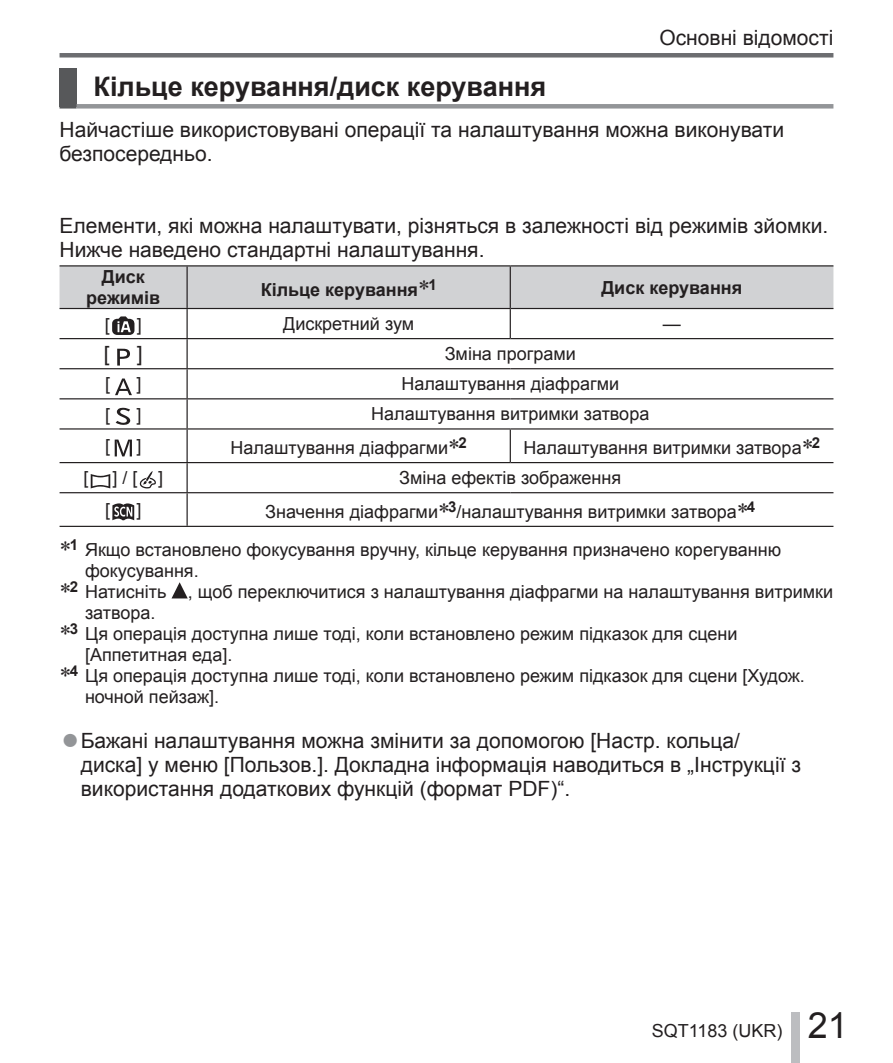
<style>
.page{position:relative;width:893px;height:1063px;background:#fff}
.page>*{position:absolute;margin:0;border:0;box-sizing:border-box;transform-origin:0 0}
.t1{font:700 27px "Arial";color:#231f20}
.t2{font:21px/24px "Arial";color:#231f20}
.t3{font:18px/38.7px "Arial";color:#231f20}
.t4{font:700 18px/21px "Arial";color:#231f20;text-align:center}
.s1{font-size:30.3px;color:#939598}
.s2{font-size:36px}
</style>
<div class="page">
<div style="left:60px;top:53px;width:773px;height:5px;background:#6c6d70"></div>
<div style="left:791px;top:1012px;width:8px;height:51px;background:#bcbdc0"></div>
<div style="left:60px;top:68px;width:17px;height:38px;background:#57585a"></div>
<div style="left:60px;top:104px;width:17px;height:5px;background:#57585a"></div>
<div style="left:77px;top:104px;width:756px;height:5px;background:#939598"></div>
<hr style="left:60px;top:265px;width:450px;height:2px;background:#231f20">
<hr style="left:510px;top:265px;width:323px;height:2px;background:#231f20">
<hr style="left:60px;top:338px;width:450px;height:1px;background:#231f20">
<hr style="left:186px;top:339px;width:2px;height:29px;background:#231f20">
<hr style="left:510px;top:338px;width:323px;height:1px;background:#231f20">
<hr style="left:60px;top:368px;width:450px;height:1px;background:#231f20">
<hr style="left:186px;top:369px;width:2px;height:29px;background:#231f20">
<hr style="left:510px;top:368px;width:323px;height:1px;background:#231f20">
<hr style="left:60px;top:398px;width:450px;height:1px;background:#231f20">
<svg style="left:187px;top:399px;width:1px;height:29px"></svg>
<hr style="left:510px;top:398px;width:323px;height:1px;background:#231f20">
<hr style="left:60px;top:428px;width:450px;height:2px;background:#231f20">
<hr style="left:187px;top:430px;width:1px;height:32px;background:#231f20">
<hr style="left:510px;top:428px;width:323px;height:2px;background:#231f20">
<hr style="left:510px;top:430px;width:1px;height:32px;background:#231f20">
<hr style="left:60px;top:462px;width:450px;height:1px;background:#231f20">
<svg style="left:187px;top:463px;width:1px;height:29px"></svg>
<hr style="left:510px;top:462px;width:323px;height:1px;background:#231f20">
<hr style="left:60px;top:492px;width:450px;height:1px;background:#231f20">
<hr style="left:187px;top:493px;width:1px;height:33px;background:#231f20">
<hr style="left:510px;top:492px;width:323px;height:1px;background:#231f20">
<hr style="left:60px;top:526px;width:773px;height:1px;background:#231f20">
<svg style="left:117px;top:349px;width:13px;height:17px"></svg>
<svg style="left:115px;top:379px;width:17px;height:16px"></svg>
<svg style="left:116px;top:408px;width:14px;height:17px"></svg>
<svg style="left:115px;top:440px;width:17px;height:16px"></svg>
<svg style="left:91px;top:474px;width:19px;height:14px"></svg>
<svg style="left:140px;top:471px;width:16px;height:17px"></svg>
<svg style="left:112px;top:503px;width:22px;height:17px"></svg>
<svg style="left:172px;top:582px;width:16px;height:16px"></svg>
<svg style="left:60px;top:266px;width:773px;height:72px"></svg>
<p class="t2" style="left:659px;top:26px;width:175px">Основні відомості</p>
<h1 class="t1" style="left:94px;top:71px;width:454px">Кільце керування/диск керування</h1>
<p class="t2" style="left:60px;top:118px;width:726px">Найчастіше використовувані операції та налаштування можна виконувати безпосередньо.</p>
<p class="t2" style="left:60px;top:214px;width:770px">Елементи, які можна налаштувати, різняться в залежності від режимів зйомки.<br>Нижче наведено стандартні налаштування.</p>
<p class="t4" style="left:86px;top:267px;width:75px">Диск режимів</p>
<p class="t4" style="left:261px;top:279px;width:177px">Кільце керування <sup>1</sup></p>
<p class="t4" style="left:601px;top:277px;width:142px">Диск керування</p>
<p class="t3" style="left:105px;top:305px;width:7px">[</p>
<p class="t3" style="left:137px;top:305px;width:7px">]</p>
<p class="t3" style="left:283px;top:305px;width:133px">Дискретний зум</p>
<p class="t3" style="left:663px;top:305px;width:19px">—</p>
<p class="t2" style="left:104px;top:342px;width:7px">[</p>
<p class="t2" style="left:137px;top:342px;width:7px">]</p>
<p class="t3" style="left:445px;top:335px;width:133px">Зміна програми</p>
<p class="t3" style="left:105px;top:365px;width:7px">[</p>
<p class="t3" style="left:136px;top:365px;width:7px">]</p>
<p class="t3" style="left:401px;top:365px;width:219px">Налаштування діафрагми</p>
<p class="t3" style="left:105px;top:395px;width:7px">[</p>
<p class="t3" style="left:136px;top:395px;width:7px">]</p>
<p class="t3" style="left:371px;top:395px;width:280px">Налаштування витримки затвора</p>
<p class="t3" style="left:105px;top:427px;width:7px">[</p>
<p class="t3" style="left:136px;top:427px;width:7px">]</p>
<p class="t3" style="left:231px;top:429px;width:238px">Налаштування діафрагми <sup>2</sup></p>
<p class="t3" style="left:523px;top:429px;width:298px">Налаштування витримки затвора <sup>2</sup></p>
<p class="t3" style="left:83px;top:459px;width:7px">[</p>
<p class="t3" style="left:113px;top:459px;width:52px">] / [ ]</p>
<p class="t3" style="left:399px;top:459px;width:223px">Зміна ефектів зображення</p>
<p class="t3" style="left:105px;top:491px;width:7px">[</p>
<p class="t3" style="left:136px;top:491px;width:7px">]</p>
<p class="t3" style="left:70px;top:492px;width:713px;text-indent:196px">Значення діафрагми <sup>3</sup>/налаштування витримки затвора <sup>4<br>1</sup> Якщо встановлено фокусування вручну, кільце керування призначено корегуванню</p>
<p class="t3" style="left:85px;top:552px;width:115px">фокусування.</p>
<p class="t3" style="left:70px;top:573px;width:765px"><sup>2</sup> Натисніть , щоб переключитися з налаштування діафрагми на налаштування витримки</p>
<p class="t3" style="left:85px;top:594px;width:72px">затвора.</p>
<p class="t3" style="left:70px;top:615px;width:669px"><sup>3</sup> Ця операція доступна лише тоді, коли встановлено режим підказок для сцени</p>
<p class="t3" style="left:85px;top:636px;width:149px">[Аппетитная еда].</p>
<p class="t3" style="left:70px;top:657px;width:737px"><sup>4</sup> Ця операція доступна лише тоді, коли встановлено режим підказок для сцени [Худож.</p>
<p class="t3" style="left:85px;top:678px;width:136px">ночной пейзаж].</p>
<p class="t2" style="left:81px;top:729px;width:722px;text-indent:-20px"><span class="s1">●</span>Бажані налаштування можна змінити за допомогою [Настр. кольца/ диска] у меню [Пользов.]. Докладна інформація наводиться в „Інструкції з використання додаткових функцій (формат PDF)“.</p>
<p class="t3" style="left:652px;top:1012px;width:198px">SQT1183 (UKR) <span class="s2">21</span></p>
</div>
